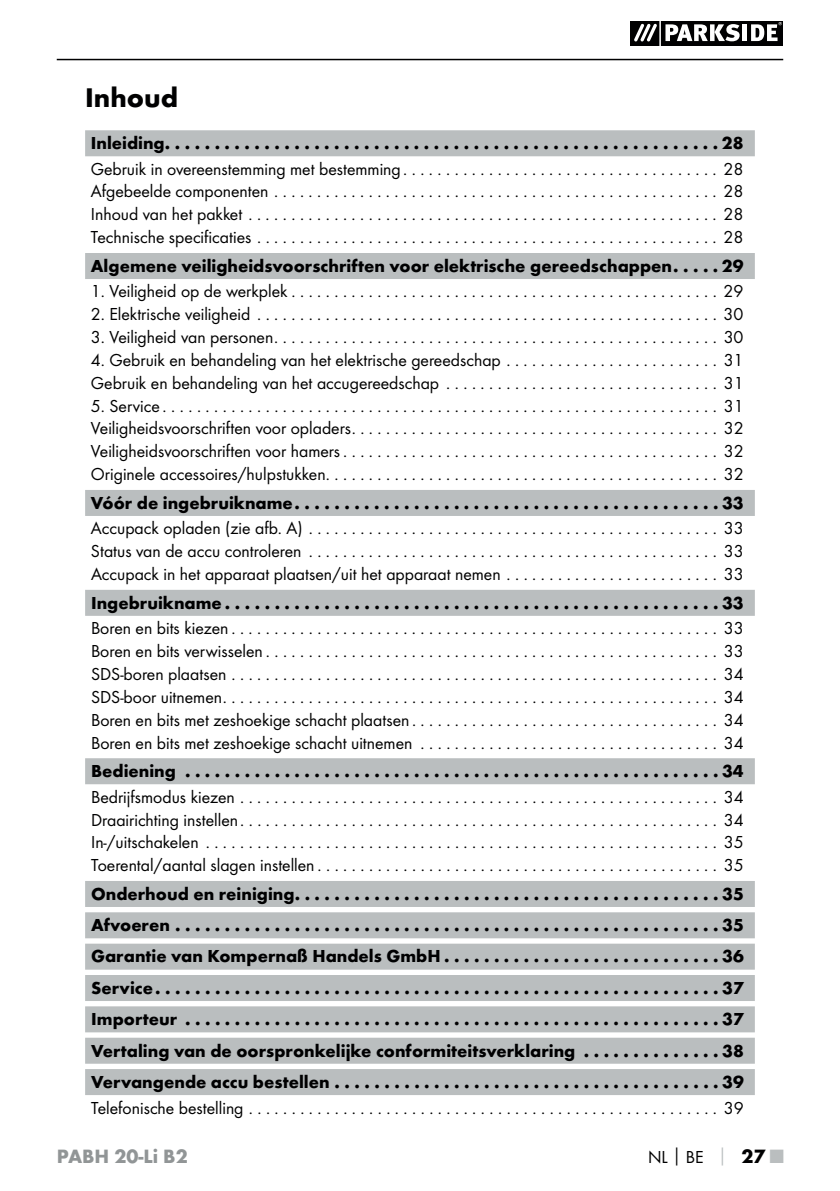
<style>
.page{position:relative;width:840px;height:1191px;background:#fff}
.page>*{position:absolute;margin:0;border:0;box-sizing:border-box;transform-origin:0 0}
.t1{font:700 28px "Futura";color:#000001}
.t2{font:700 20px "Futura";color:#919596}
.t3{font:18px/22.8px "Futura Boo";color:#000001;text-align:justify}
.t4{font:700 18px/31.4px "Futura";color:#000001;text-align:justify}
.s1{font-family:"Futura";font-weight:700}
.s2{font-family:"Futura";font-weight:700;color:#babebf}
.s3{font-family:"Futura";font-weight:700;font-size:20px}
.s4{font-family:"Futura";font-weight:700;font-size:20px;color:#babebf}
</style>
<div class="page">
<hr style="left:57px;top:59px;width:725px;height:1px;background:#000001">
<svg style="left:630px;top:21px;width:152px;height:24px"></svg>
<div style="left:85px;top:130px;width:669px;height:26px;background:#babebf"></div>
<div style="left:85px;top:253px;width:669px;height:26px;background:#babebf"></div>
<div style="left:85px;top:490px;width:669px;height:26px;background:#babebf"></div>
<div style="left:85px;top:590px;width:669px;height:26px;background:#babebf"></div>
<div style="left:85px;top:758px;width:669px;height:26px;background:#babebf"></div>
<div style="left:85px;top:881px;width:669px;height:26px;background:#babebf"></div>
<div style="left:85px;top:912px;width:669px;height:26px;background:#babebf"></div>
<div style="left:85px;top:943px;width:669px;height:26px;background:#babebf"></div>
<div style="left:85px;top:975px;width:669px;height:26px;background:#babebf"></div>
<div style="left:85px;top:1006px;width:669px;height:26px;background:#babebf"></div>
<div style="left:85px;top:1037px;width:669px;height:26px;background:#babebf"></div>
<div style="left:85px;top:1069px;width:669px;height:26px;background:#babebf"></div>
<h1 class="t1" style="left:85px;top:87px;width:94px">Inhoud</h1>
<p class="t4" style="left:91px;top:129px;width:653px">Inleiding ........................................................28</p>
<p class="t3" style="left:91px;top:158px;width:654px">Gebruik in overeenstemming met bestemming ..................................... 28<br>Afgebeelde componenten .................................................... 28<br>Inhoud van het pakket ....................................................... 28<br>Technische specificaties ...................................................... 28</p>
<p class="t4" style="left:91px;top:251px;width:653px">Algemene veiligheidsvoorschriften voor elektrische gereedschappen . . . . . 29</p>
<p class="t3" style="left:91px;top:281px;width:653px">1. Veiligheid op de werkplek .................................................. 29</p>
<p class="t3" style="left:91px;top:304px;width:653px">2. Elektrische veiligheid ...................................................... 30</p>
<p class="t3" style="left:91px;top:326px;width:653px">3. Veiligheid van personen .................................................... 30</p>
<p class="t3" style="left:91px;top:349px;width:653px">4. Gebruik en behandeling van het elektrische gereedschap . . . . . . . . . . . . . . . . . . . . . . . . . 31<br>Gebruik en behandeling van het accugereedschap . . . . . . . . . . . . . . . . . . . . . . . . . . . . . . . . 31</p>
<p class="t3" style="left:91px;top:395px;width:653px">5. Service ................................................................. 31<br>Veiligheidsvoorschriften voor opladers ........................................... 32<br>Veiligheidsvoorschriften voor hamers ............................................ 32<br>Originele accessoires/hulpstukken .............................................. 32</p>
<p class="t4" style="left:91px;top:488px;width:653px">Vóór de ingebruikname ...........................................33</p>
<p class="t3" style="left:91px;top:518px;width:654px">Accupack opladen (zie afb. A) ................................................ 33<br>Status van de accu controleren ................................................ 33<br>Accupack in het apparaat plaatsen/uit het apparaat nemen . . . . . . . . . . . . . . . . . . . . . . . . . 33</p>
<p class="t4" style="left:91px;top:588px;width:653px">Ingebruikname ..................................................33</p>
<p class="t3" style="left:91px;top:618px;width:653px">Boren en bits kiezen ......................................................... 33<br>Boren en bits verwisselen ..................................................... 33<br>SDS-boren plaatsen ......................................................... 34<br>SDS-boor uitnemen .......................................................... 34<br>Boren en bits met zeshoekige schacht plaatsen .................................... 34<br>Boren en bits met zeshoekige schacht uitnemen ................................... 34</p>
<p class="t4" style="left:91px;top:757px;width:653px">Bediening ......................................................34</p>
<p class="t3" style="left:91px;top:786px;width:653px">Bedrijfsmodus kiezen ........................................................ 34<br>Draairichting instellen ........................................................ 34<br>In-/uitschakelen ............................................................ 35<br>Toerental/aantal slagen instellen ............................................... 35</p>
<p class="t4" style="left:91px;top:879px;width:654px">Onderhoud en reiniging ...........................................35<br>Afvoeren .......................................................35<br>Garantie van Kompernaß Handels GmbH ............................36<br>Service .........................................................37<br>Importeur ......................................................37<br>Vertaling van de oorspronkelijke conformiteitsverklaring . . . . . . . . . . . . . . 38<br>Vervangende accu bestellen .......................................39</p>
<p class="t3" style="left:91px;top:1097px;width:653px">Telefonische bestelling ....................................................... 39</p>
<p class="t2" style="left:57px;top:1148px;width:132px">PABH 20-Li B2</p>
<p class="t3" style="left:647px;top:1146px;width:137px">NL<span class="s1">│</span>BE <span class="s2">│</span> <span class="s3">27</span> <span class="s4">■</span></p>
</div>
